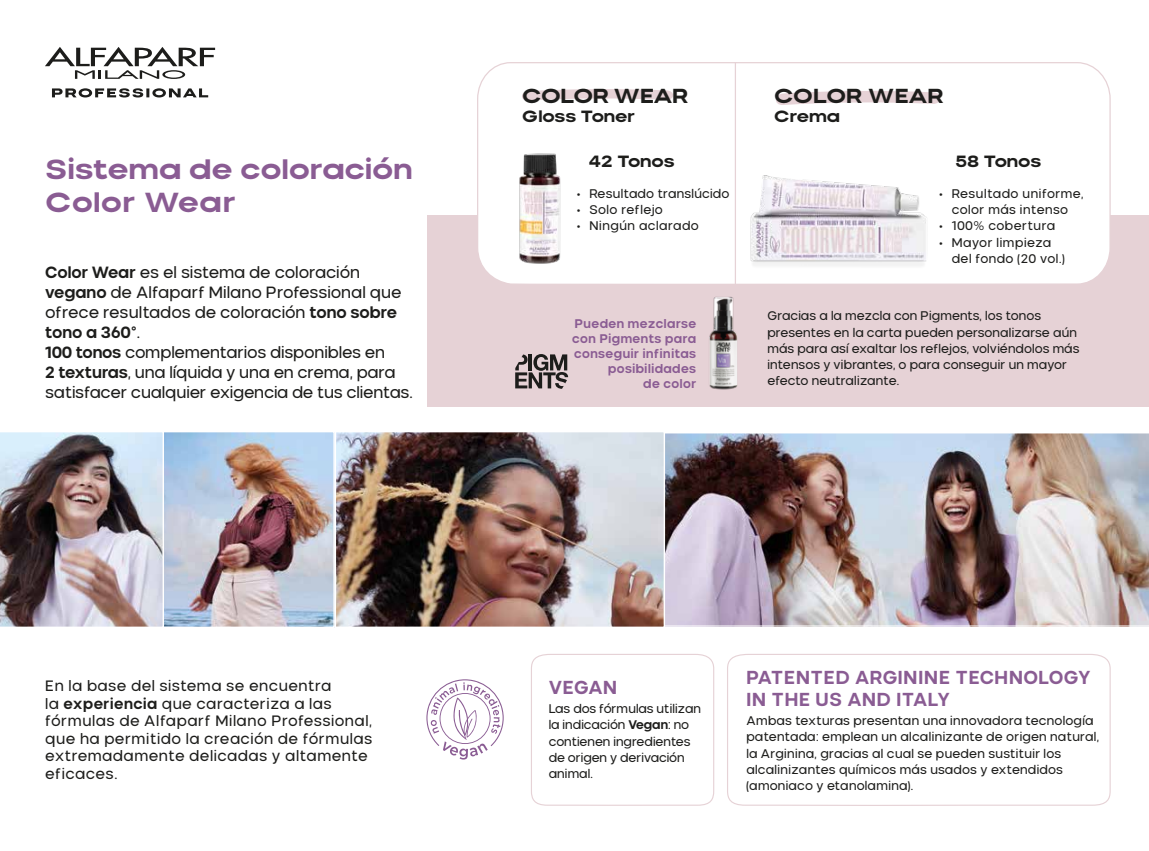
<style>
.page{position:relative;width:1149px;height:851px;background:#fff}
.page>*{position:absolute;margin:0;border:0;box-sizing:border-box;transform-origin:0 0}
.t1{font:800 expanded 27.5px/33px "Nominee";letter-spacing:-.04em;color:#8a5c93}
.t2{font:800 expanded 20.25px "Nominee";letter-spacing:-.04em;color:#1d1d1b}
.t3{font:700 18.75px/22.5px "Nominee";letter-spacing:-.01em;color:#8a5c93}
.t4{font:500 16.25px/20px "Nominee";letter-spacing:-.055em;color:#1d1d1b}
.t5{font:800 expanded 16.25px "Nominee";letter-spacing:-.05em;color:#1d1d1b}
.t6{font:500 15px/17.5px "Nominee";letter-spacing:-.02em;color:#1d1d1b}
.t7{font:500 12.5px/16.2px "Nominee";letter-spacing:-.04em;color:#1d1d1b}
.t8{font:500 12.5px/16.2px "Nominee";letter-spacing:-.02em;color:#1d1d1b;text-align:center}
.t9{font:500 12.5px/16.2px "Nominee";letter-spacing:-.06em;color:#1d1d1b}
.t10{font:700 12.5px/15px "Nominee";letter-spacing:-.015em;color:#8a5c93;text-align:right}
.s1{font-weight:700}
</style>
<div class="page">
<div style="left:427px;top:215px;width:721px;height:191px;background:#e6d2d6"></div>
<svg style="left:477px;top:62px;width:633px;height:222px"></svg>
<hr style="left:734px;top:62px;width:1px;height:222px;background:#e6d2d6">
<svg style="left:772px;top:90px;width:170px;height:16px"></svg>
<img style="left:709px;top:296px;width:29px;height:94px">
<svg style="left:519px;top:88px;width:156px;height:13px"></svg>
<svg style="left:515px;top:354px;width:53px;height:35px"></svg>
<svg style="left:727px;top:654px;width:383px;height:152px"></svg>
<svg style="left:426px;top:679px;width:77px;height:80px"></svg>
<img style="left:515px;top:141px;width:49px;height:143px">
<svg style="left:52px;top:88px;width:156px;height:9px"></svg>
<svg style="left:45px;top:47px;width:170px;height:32px"></svg>
<img style="left:665px;top:433px;width:483px;height:193px">
<img style="left:164px;top:433px;width:499px;height:193px">
<div style="left:334px;top:431px;width:331px;height:197px;border:1px solid #fff"></div>
<div style="left:160px;top:431px;width:175px;height:197px;border:1px solid #fff"></div>
<img style="left:0;top:431px;width:164px;height:197px">
<svg style="left:531px;top:654px;width:183px;height:152px"></svg>
<img style="left:744px;top:153px;width:191px;height:131px">
<h1 class="t1" style="left:45px;top:153px;width:370px">Sistema de coloración<br>Color Wear</h1>
<p class="t4" style="left:45px;top:261px;width:369px"><span class="s1">Color Wear</span> es el sistema de coloración <span class="s1">vegano</span> de Alfaparf Milano Professional que ofrece resultados de coloración <span class="s1">tono sobre tono a 360°</span>.<br><span class="s1">100 tonos</span> complementarios disponibles en<br><span class="s1">2 texturas</span>, una líquida y una en crema, para satisfacer cualquier exigencia de tus clientas.</p>
<h2 class="t2" style="left:521px;top:83px;width:168px">COLOR WEAR</h2>
<h3 class="t5" style="left:521px;top:106px;width:115px">Gloss Toner</h3>
<h2 class="t2" style="left:773px;top:83px;width:172px">COLOR WEAR</h2>
<h3 class="t5" style="left:773px;top:106px;width:68px">Crema</h3>
<h3 class="t5" style="left:588px;top:151px;width:88px">42 Tonos</h3>
<h3 class="t5" style="left:954px;top:151px;width:88px">58 Tonos</h3>
<p class="t7" style="left:576px;top:185px;width:155px">• Resultado translúcido</p>
<p class="t8" style="left:576px;top:201px;width:88px">• Solo reflejo</p>
<p class="t8" style="left:576px;top:217px;width:124px">• Ningún aclarado</p>
<p class="t8" style="left:938px;top:185px;width:146px">• Resultado uniforme, color más intenso</p>
<p class="t8" style="left:938px;top:217px;width:118px">• 100% cobertura</p>
<p class="t8" style="left:951px;top:234px;width:115px;text-align:left;text-indent:-12px">• Mayor limpieza del fondo (20 vol.)</p>
<p class="t10" style="left:571px;top:316px;width:126px">Pueden mezclarse con Pigments para conseguir infinitas posibilidades<br>de color</p>
<p class="t7" style="left:766px;top:307px;width:314px">Gracias a la mezcla con Pigments, los tonos presentes en la carta pueden personalizarse aún más para así exaltar los reflejos, volviéndolos más intensos y vibrantes, o para conseguir un mayor efecto neutralizante.</p>
<p class="t6" style="left:45px;top:677px;width:329px">En la base del sistema se encuentra<br>la <span class="s1">experiencia</span> que caracteriza a las fórmulas de Alfaparf Milano Professional, que ha permitido la creación de fórmulas extremadamente delicadas y altamente eficaces.</p>
<h3 class="t3" style="left:745px;top:665px;width:346px">PATENTED ARGININE TECHNOLOGY<br>IN THE US AND ITALY</h3>
<h3 class="t3" style="left:548px;top:676px;width:70px">VEGAN</h3>
<p class="t9" style="left:548px;top:700px;width:155px">Las dos fórmulas utilizan la indicación <span class="s1">Vegan</span>: no contienen ingredientes de origen y derivación animal.</p>
<p class="t7" style="left:745px;top:712px;width:355px">Ambas texturas presentan una innovadora tecnología patentada: emplean un alcalinizante de origen natural, la Arginina, gracias al cual se pueden sustituir los alcalinizantes químicos más usados y extendidos (amoniaco y etanolamina).</p>
</div>
